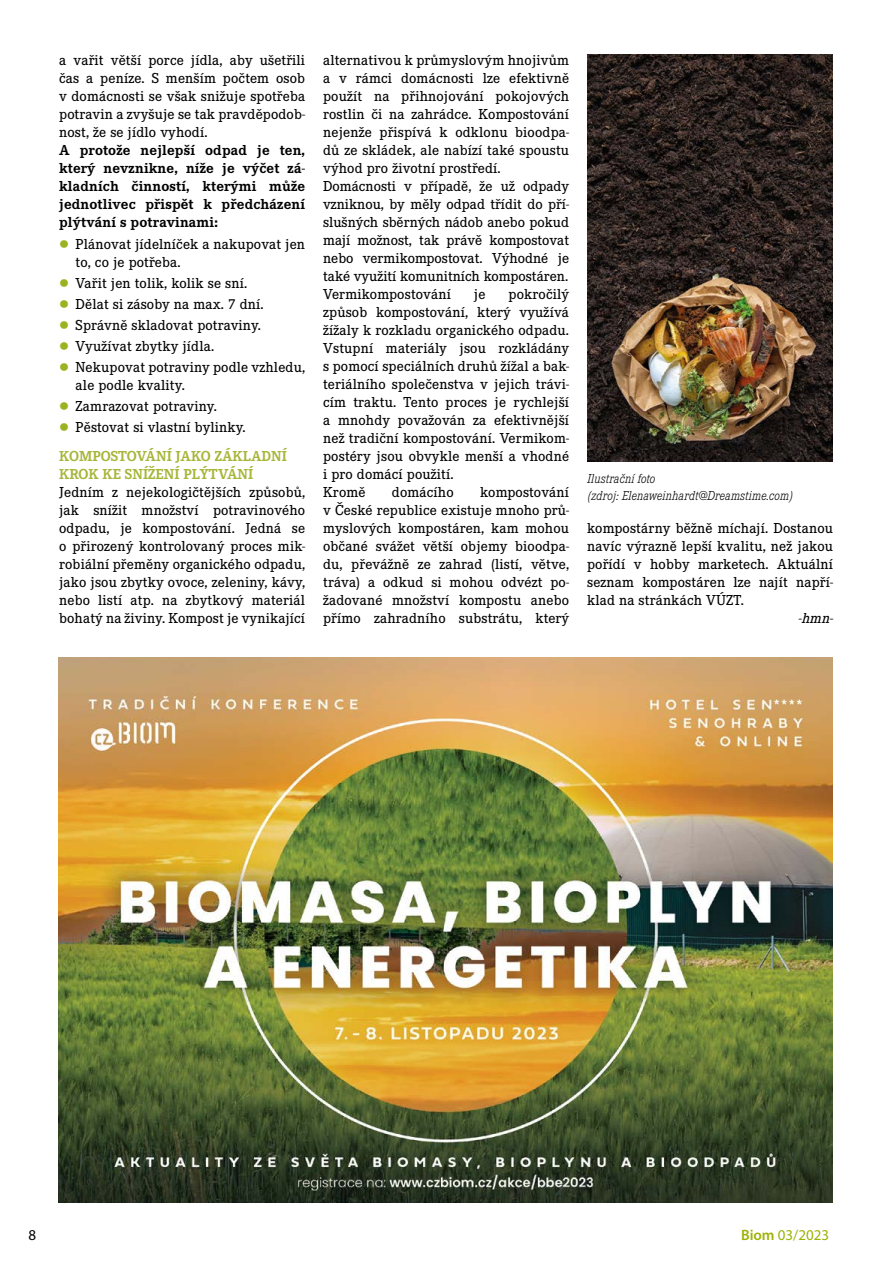
<style>
.page{position:relative;width:893px;height:1263px;background:#fff}
.page>*{position:absolute;margin:0;border:0;box-sizing:border-box;transform-origin:0 0}
.t1{font:500 15px/18px "Corporate E Pro";letter-spacing:.01em;color:#000}
.t2{font:700 15px/18px "Corporate E Pro";letter-spacing:.01em;color:#000;text-align:justify}
.t3{font:700 15px "Corporate E Pro";color:#a7b538}
.t4{font:15px "Myriad Pro";color:#9eb205}
.t5{font:italic 500 15px "Corporate E Pro";color:#000}
.t6{font:15px "Myriad Pro";color:#000}
.t7{font:italic 300 13.5px/16.5px "Corporate E Pro";letter-spacing:.01em;color:#000;scale:.93 1}
.s1{color:#9db220}
.s2{font-weight:700;color:#a7b538}
.s3{font-weight:600}
</style>
<div class="page">
<img style="left:59px;top:657px;width:773px;height:545px">
<img style="left:587px;top:54px;width:245px;height:407px">
<p class="t1" style="left:59px;top:50px;width:247px;text-align:justify">a vařit větší porce jídla, aby ušetřili čas a peníze. S menším počtem osob v domácnosti se však snižuje spotřeba potravin a zvyšuje se tak pravděpodob&shy;nost, že se jídlo vyhodí.</p>
<p class="t2" style="left:59px;top:140px;width:247px">A protože nejlepší odpad je ten, který nevznikne, níže je výčet zá&shy;kladních činností, kterými může jednotlivec přispět k předcházení plýtvání s potravinami:</p>
<p class="t1" style="left:76px;top:234px;width:231px;text-indent:-16px"><span class="s1">●</span> Plánovat jídelníček a nakupovat jen to, co je potřeba.</p>
<p class="t1" style="left:59px;top:273px;width:190px"><span class="s1">●</span> Vařit jen tolik, kolik se sní.</p>
<p class="t1" style="left:59px;top:294px;width:206px"><span class="s1">●</span> Dělat si zásoby na max. 7 dní.</p>
<p class="t1" style="left:59px;top:315px;width:203px"><span class="s1">●</span> Správně skladovat potraviny.</p>
<p class="t1" style="left:59px;top:336px;width:157px"><span class="s1">●</span> Využívat zbytky jídla.</p>
<p class="t1" style="left:76px;top:357px;width:231px;text-indent:-16px"><span class="s1">●</span> Nekupovat potraviny podle vzhledu, ale podle kvality.</p>
<p class="t1" style="left:59px;top:396px;width:159px"><span class="s1">●</span> Zamrazovat potraviny.</p>
<p class="t1" style="left:59px;top:412px;width:229px;line-height:28.5px"><span class="s1">●</span> Pěstovat si vlastní bylinky.<br><span class="s2">KOMPOSTOVÁNÍ JAKO ZÁKLADNÍ</span></p>
<p class="t3" style="left:59px;top:463px;width:196px">KROK KE SNÍŽENÍ PLÝTVÁNÍ</p>
<p class="t1" style="left:59px;top:482px;width:247px;text-align:justify">Jedním z nejekologičtějších způsobů, jak snížit množství potravinového odpadu, je kompostování. Jedná se o přirozený kontrolovaný proces mik&shy;robiální přeměny organického odpadu, jako jsou zbytky ovoce, zeleniny, kávy, nebo listí atp. na zbytkový materiál bohatý na živiny. Kompost je vynikající</p>
<p class="t1" style="left:323px;top:50px;width:247px">alternativou k průmyslovým hnojivům a v rámci domácnosti lze efektivně použít na přihnojování pokojových rostlin či na zahrádce. Kompostování nejenže přispívá k odklonu bioodpa&shy;dů ze skládek, ale nabízí také spoustu výhod pro životní prostředí.<br>Domácnosti v případě, že už odpady vzniknou, by měly odpad třídit do pří&shy;slušných sběrných nádob anebo pokud mají možnost, tak právě kompostovat nebo vermikompostovat. Výhodné je také využití komunitních kompostáren.<br>Vermikompostování</p>
<p class="t1" style="left:323px;top:284px;width:247px;text-indent:185px">pokročilý způsob kompostování, který využívá žížaly k rozkladu organického odpadu.<br>Vstupní materiály jsou rozkládány s pomocí speciálních druhů žížal a bak&shy;teriálního společenstva v jejich trávi&shy;cím traktu. Tento proces je rychlejší a mnohdy považován za efektivnější než tradiční kompostování. Vermikom&shy;postéry jsou obvykle menší a vhodné i pro domácí použití.<br>Kromě</p>
<p class="t1" style="left:474px;top:284px;width:13px">je</p>
<p class="t1" style="left:323px;top:482px;width:247px;text-align:justify;text-indent:157px">kompostování v České republice existuje mnoho prů&shy;myslových kompostáren, kam mohou občané svážet větší objemy bioodpa&shy;du, převážně ze zahrad (listí, větve, tráva) a odkud si mohou odvézt po&shy;žadované množství kompostu anebo přímo zahradního substrátu, který</p>
<p class="t1" style="left:392px;top:482px;width:63px">domácího</p>
<p class="t7" style="left:587px;top:470px;width:223px">Ilustrační foto<br>(zdroj: Elenaweinhardt@Dreamstime.com)</p>
<p class="t1" style="left:587px;top:518px;width:247px;text-align:justify">kompostárny běžně míchají. Dostanou navíc výrazně lepší kvalitu, než jakou pořídí v hobby marketech. Aktuální seznam kompostáren lze najít napří&shy;klad na stránkách VÚZT.</p>
<p class="t5" style="left:799px;top:607px;width:36px">-hmn-</p>
<p class="t6" style="left:28px;top:1225px;width:9px">8</p>
<p class="t4" style="left:741px;top:1225px;width:90px"><span class="s3">Biom</span> 03/2023</p>
</div>
